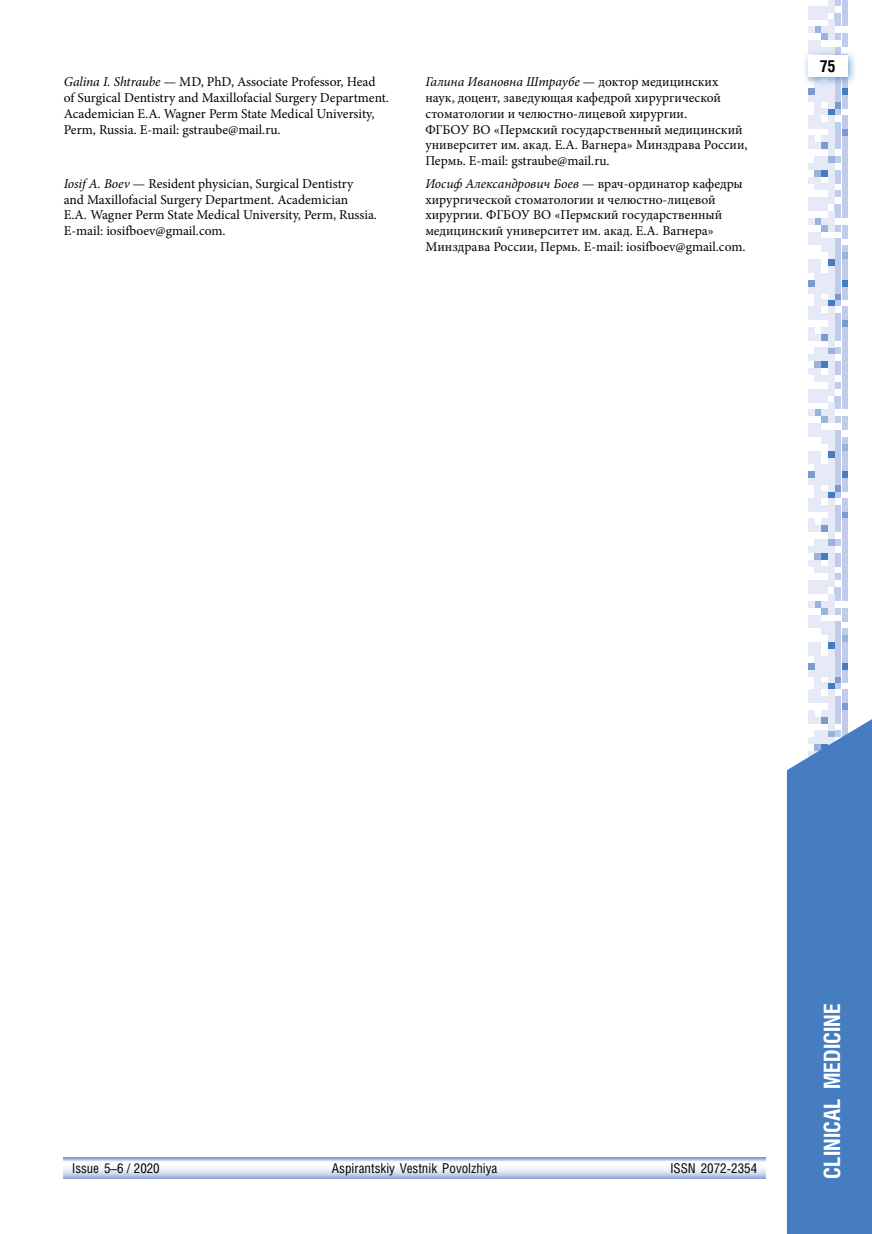
<style>
.page{position:relative;width:872px;height:1234px;background:#fff}
.page>*{position:absolute;margin:0;border:0;box-sizing:border-box;transform-origin:0 0}
.t1{font:700 22.5px "Helios Cond C";color:#fff}
.t2{font:700 16.5px "Helios Cond C";color:#000}
.t3{font:13.5px/15.8px "Minion Pro";color:#000}
.t4{font:13.5px "Helios Cond C";color:#000}
.s1{font-style:italic}
</style>
<div class="page">
<svg style="left:808px;top:676px;width:39px;height:30px"></svg>
<div style="left:841px;top:669px;width:6px;height:7px;background:#c0cce9"></div>
<div style="left:835px;top:669px;width:6px;height:7px;background:#c0cce9"></div>
<div style="left:828px;top:669px;width:6px;height:7px;background:#e6eaf6"></div>
<div style="left:821px;top:669px;width:6px;height:7px;background:#e6eaf6"></div>
<div style="left:815px;top:669px;width:6px;height:7px;background:#e6eaf6"></div>
<div style="left:808px;top:669px;width:6px;height:7px;background:#e6eaf6"></div>
<svg style="left:808px;top:573px;width:39px;height:96px"></svg>
<div style="left:841px;top:566px;width:6px;height:7px;background:#c0cce9"></div>
<div style="left:828px;top:566px;width:6px;height:7px;background:#e6eaf6"></div>
<div style="left:821px;top:566px;width:6px;height:7px;background:#e6eaf6"></div>
<div style="left:815px;top:566px;width:6px;height:7px;background:#e6eaf6"></div>
<svg style="left:808px;top:525px;width:39px;height:41px"></svg>
<div style="left:841px;top:518px;width:6px;height:7px;background:#c0cce9"></div>
<div style="left:835px;top:518px;width:6px;height:7px;background:#c0cce9"></div>
<div style="left:828px;top:518px;width:6px;height:7px;background:#e6eaf6"></div>
<div style="left:821px;top:518px;width:6px;height:7px;background:#e6eaf6"></div>
<div style="left:808px;top:518px;width:6px;height:7px;background:#e6eaf6"></div>
<svg style="left:808px;top:313px;width:39px;height:205px"></svg>
<div style="left:841px;top:306px;width:6px;height:7px;background:#c0cce9"></div>
<div style="left:828px;top:306px;width:6px;height:7px;background:#e6eaf6"></div>
<div style="left:815px;top:306px;width:6px;height:7px;background:#e6eaf6"></div>
<div style="left:808px;top:306px;width:6px;height:7px;background:#e6eaf6"></div>
<svg style="left:808px;top:259px;width:39px;height:47px"></svg>
<div style="left:841px;top:252px;width:6px;height:7px;background:#9bb2dc"></div>
<div style="left:835px;top:252px;width:6px;height:7px;background:#c0cce9"></div>
<div style="left:828px;top:252px;width:6px;height:7px;background:#e6eaf6"></div>
<svg style="left:808px;top:102px;width:39px;height:150px"></svg>
<div style="left:841px;top:95px;width:6px;height:7px;background:#c0cce9"></div>
<div style="left:835px;top:95px;width:6px;height:7px;background:#c0cce9"></div>
<div style="left:828px;top:95px;width:6px;height:7px;background:#e6eaf6"></div>
<div style="left:821px;top:95px;width:6px;height:7px;background:#e6eaf6"></div>
<div style="left:815px;top:95px;width:6px;height:7px;background:#e6eaf6"></div>
<div style="left:808px;top:95px;width:6px;height:7px;background:#e6eaf6"></div>
<svg style="left:808px;top:0;width:39px;height:95px"></svg>
<div style="left:802px;top:49px;width:56px;height:38px;background:#457dc0;opacity:.75"></div>
<div style="left:808px;top:55px;width:39px;height:22px;background:#fff"></div>
<svg style="left:787px;top:706px;width:85px;height:527px;background:#5185c4"></svg>
<svg style="left:64px;top:1157px;width:701px;height:21px"></svg>
<p class="t3" style="left:64px;top:74px;width:327px"><span class="s1">Galina I. Shtraube</span> — MD, PhD, Associate Professor, Head of Surgical Dentistry and Maxillofacial Surgery Department.<br>Academician E.A. Wagner Perm State Medical University, Perm, Russia. E-mail: gstraube@mail.ru.</p>
<p class="t3" style="left:425px;top:74px;width:324px"><span class="s1">Галина Ивановна Штраубе</span> — доктор медицинских наук, доцент, заведующая кафедрой хирургической стоматологии и челюстно-лицевой хирургии.<br>ФГБОУ ВО «Пермский государственный медицинский университет им. акад. Е.А. Вагнера» Минздрава России, Пермь. E-mail: gstraube@mail.ru.</p>
<p class="t3" style="left:64px;top:176px;width:315px"><span class="s1">Iosif A. Boev</span> — Resident physician, Surgical Dentistry and Maxillofacial Surgery Department. Academician<br>E.A. Wagner Perm State Medical University, Perm, Russia.<br>E-mail: iosifboev@gmail.com.</p>
<p class="t3" style="left:425px;top:176px;width:322px"><span class="s1">Иосиф Александрович Боев</span> — врач-ординатор кафедры хирургической стоматологии и челюстно-лицевой хирургии. ФГБОУ ВО «Пермский государственный медицинский университет им. акад. Е.А. Вагнера» Минздрава России, Пермь. E-mail: iosifboev@gmail.com.</p>
<p class="t2" style="left:820px;top:56px;width:18px">75</p>
<p class="t4" style="left:72px;top:1159px;width:89px">Issue 5–6 / 2020</p>
<p class="t4" style="left:332px;top:1159px;width:167px">Aspirantskiy Vestnik Povolzhiya</p>
<p class="t4" style="left:670px;top:1159px;width:88px">ISSN 2072-2354</p>
<h1 class="t1" style="left:818px;top:1178px;width:176px;rotate:-90deg">CLINICAL MEDICINE</h1>
</div>
